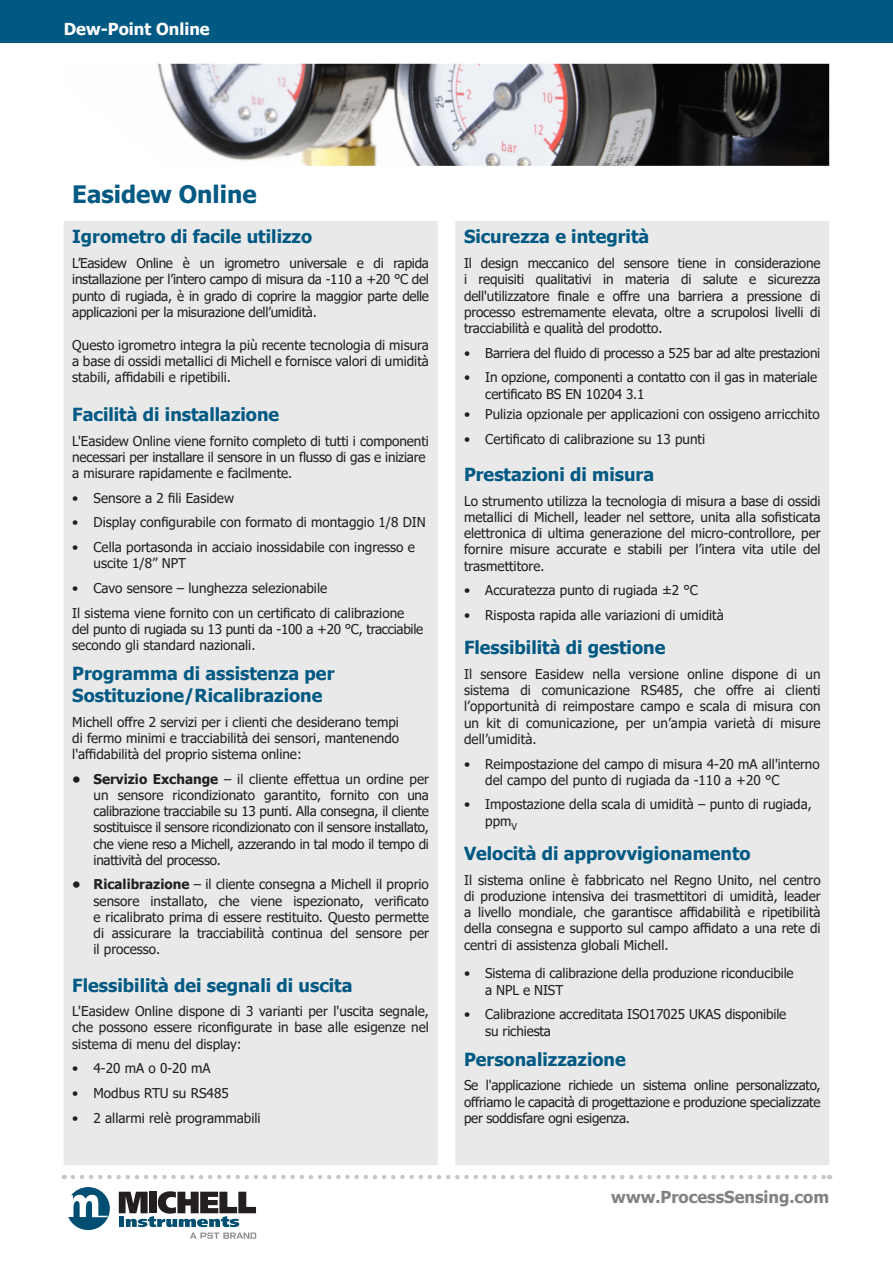
<style>
.page{position:relative;width:893px;height:1263px;background:#fff}
.page>*{position:absolute;margin:0;border:0;box-sizing:border-box;transform-origin:0 0}
.Heading_2{font:700 24px "Tahoma";color:#005983}
.Heading_3{font:700 18px/21.6px "Tahoma";color:#005983}
.Body_text{font:700 18px "Tahoma";color:#005983}
.t1{font:700 16.5px "Tahoma";color:#808285}
.t2{font:700 16.5px "Tahoma";color:#fff}
.Body_text-2{font:13.5px/16.2px "Tahoma";color:#231f20;text-align:justify}
.Heading_3-2{font:13.5px/16.2px "Tahoma";letter-spacing:-.005em;color:#231f20}
.Body_text-3{font:13.5px "Tahoma";letter-spacing:-.02em;color:#231f20}
.s1{font-weight:700}
</style>
<div class="page">
<div style="left:0;top:0;width:893px;height:43px;background:#005983"></div>
<svg style="left:73px;top:1175px;width:757px;height:4px"></svg>
<svg style="left:68px;top:1187px;width:42px;height:43px"></svg>
<svg style="left:119px;top:1191px;width:137px;height:48px"></svg>
<div style="left:64px;top:221px;width:373px;height:944px;background:#e9e9e9"></div>
<div style="left:456px;top:221px;width:373px;height:944px;background:#e9e9e9"></div>
<img style="left:157px;top:64px;width:672px;height:102px">
<p class="t2" style="left:64px;top:17px;width:147px">Dew-Point Online</p>
<p class="Heading_2" style="left:72px;top:177px;width:186px">Easidew Online</p>
<p class="Heading_3" style="left:72px;top:227px;width:241px">Igrometro di facile utilizzo</p>
<p class="Body_text-2" style="left:72px;top:256px;width:358px">L’Easidew Online è un igrometro universale e di rapida installazione per l’intero campo di misura da -110 a +20 °C del punto di rugiada, è in grado di coprire la maggior parte delle applicazioni per la misurazione dell’umidità.</p>
<p class="Body_text-2" style="left:72px;top:338px;width:358px">Questo igrometro integra la più recente tecnologia di misura a base di ossidi metallici di Michell e fornisce valori di umidità stabili, affidabili e ripetibili.</p>
<p class="Heading_3" style="left:72px;top:404px;width:208px">Facilità di installazione</p>
<p class="Heading_3-2" style="left:72px;top:433px;width:358px">L'Easidew Online viene fornito completo di tutti i componenti necessari per installare il sensore in un flusso di gas e iniziare a misurare rapidamente e facilmente.</p>
<p class="Body_text-2" style="left:72px;top:490px;width:163px">• Sensore a 2 fili Easidew</p>
<p class="Body_text-2" style="left:72px;top:515px;width:355px">• Display configurabile con formato di montaggio 1/8 DIN</p>
<p class="Body_text-2" style="left:94px;top:540px;width:323px;text-indent:-21px">• Cella portasonda in acciaio inossidabile con ingresso e uscite 1/8” NPT</p>
<p class="Body_text-2" style="left:72px;top:581px;width:256px">• Cavo sensore – lunghezza selezionabile</p>
<p class="Heading_3-2" style="left:72px;top:605px;width:353px">Il sistema viene fornito con un certificato di calibrazione del punto di rugiada su 13 punti da -100 a +20 °C, tracciabile secondo gli standard nazionali.</p>
<p class="Heading_3" style="left:72px;top:664px;width:264px">Programma di assistenza per<br>Sostituzione/Ricalibrazione</p>
<p class="Heading_3-2" style="left:72px;top:714px;width:328px;text-align:justify">Michell offre 2 servizi per i clienti che desiderano tempi di fermo minimi e tracciabilità dei sensori, mantenendo l'affidabilità del proprio sistema online:</p>
<p class="Body_text-2" style="left:94px;top:771px;width:337px;text-indent:-21px"><span class="s1">• Servizio Exchange</span> – il cliente effettua un ordine per un sensore ricondizionato garantito, fornito con una calibrazione tracciabile su 13 punti. Alla consegna, il cliente sostituisce il sensore ricondizionato con il sensore installato, che viene reso a Michell, azzerando in tal modo il tempo di inattività del processo.</p>
<p class="Body_text-2" style="left:94px;top:877px;width:337px;text-indent:-21px"><span class="s1">• Ricalibrazione</span> – il cliente consegna a Michell il proprio sensore installato, che viene ispezionato, verificato e ricalibrato prima di essere restituito. Questo permette di assicurare la tracciabilità continua del sensore per il processo.</p>
<p class="Heading_3" style="left:72px;top:975px;width:282px">Flessibilità dei segnali di uscita</p>
<p class="Body_text-2" style="left:72px;top:1004px;width:358px">L'Easidew Online dispone di 3 varianti per l'uscita segnale, che possono essere riconfigurate in base alle esigenze nel sistema di menu del display:</p>
<p class="Body_text-2" style="left:72px;top:1061px;width:140px">• 4-20 mA o 0-20 mA</p>
<p class="Body_text-2" style="left:72px;top:1086px;width:158px">• Modbus RTU su RS485</p>
<p class="Body_text-2" style="left:72px;top:1110px;width:190px">• 2 allarmi relè programmabili</p>
<p class="Body_text" style="left:464px;top:224px;width:187px">Sicurezza e integrità</p>
<p class="Body_text-2" style="left:464px;top:256px;width:358px">Il design meccanico del sensore tiene in considerazione i requisiti qualitativi in materia di salute e sicurezza dell'utilizzatore finale e offre una barriera a pressione di processo estremamente elevata, oltre a scrupolosi livelli di tracciabilità e qualità del prodotto.</p>
<p class="Body_text-3" style="left:464px;top:344px;width:358px">• Barriera del fluido di processo a 525 bar ad alte prestazioni</p>
<p class="Body_text-2" style="left:485px;top:370px;width:334px;text-indent:-21px">• In opzione, componenti a contatto con il gas in materiale certificato BS EN 10204 3.1</p>
<p class="Body_text-2" style="left:464px;top:407px;width:357px">• Pulizia opzionale per applicazioni con ossigeno arricchito</p>
<p class="Body_text-2" style="left:464px;top:431px;width:243px">• Certificato di calibrazione su 13 punti</p>
<p class="Heading_3" style="left:464px;top:464px;width:192px">Prestazioni di misura</p>
<p class="Body_text-2" style="left:464px;top:493px;width:358px">Lo strumento utilizza la tecnologia di misura a base di ossidi metallici di Michell, leader nel settore, unita alla sofisticata elettronica di ultima generazione del micro-controllore, per fornire misure accurate e stabili per l’intera vita utile del trasmettitore.</p>
<p class="Body_text-2" style="left:464px;top:583px;width:236px">• Accuratezza punto di rugiada ±2 °C</p>
<p class="Body_text-2" style="left:464px;top:608px;width:261px">• Risposta rapida alle variazioni di umidità</p>
<p class="Heading_3" style="left:464px;top:638px;width:203px">Flessibilità di gestione</p>
<p class="Body_text-2" style="left:464px;top:667px;width:358px">Il sensore Easidew nella versione online dispone di un sistema di comunicazione RS485, che offre ai clienti l’opportunità di reimpostare campo e scala di misura con un kit di comunicazione, per un’ampia varietà di misure dell’umidità.</p>
<p class="Body_text-2" style="left:485px;top:756px;width:336px;text-indent:-21px">• Reimpostazione del campo di misura 4-20 mA all'interno del campo del punto di rugiada da -110 a +20 °C</p>
<p class="Body_text-2" style="left:485px;top:797px;width:328px;text-indent:-21px">• Impostazione della scala di umidità – punto di rugiada, ppm<sub>V</sub></p>
<p class="Heading_3" style="left:464px;top:843px;width:288px">Velocità di approvvigionamento</p>
<p class="Body_text-2" style="left:464px;top:872px;width:358px">Il sistema online è fabbricato nel Regno Unito, nel centro di produzione intensiva dei trasmettitori di umidità, leader a livello mondiale, che garantisce affidabilità e ripetibilità della consegna e supporto sul campo affidato a una rete di centri di assistenza globali Michell.</p>
<p class="Body_text-2" style="left:485px;top:966px;width:310px;text-indent:-21px">• Sistema di calibrazione della produzione riconducibile a NPL e NIST</p>
<p class="Body_text-2" style="left:485px;top:1007px;width:303px;text-indent:-21px">• Calibrazione accreditata ISO17025 UKAS disponibile su richiesta</p>
<p class="Heading_3" style="left:464px;top:1049px;width:163px">Personalizzazione</p>
<p class="Body_text-2" style="left:464px;top:1078px;width:358px">Se l'applicazione richiede un sistema online personalizzato, offriamo le capacità di progettazione e produzione specializzate per soddisfare ogni esigenza.</p>
<p class="t1" style="left:611px;top:1186px;width:219px">www.ProcessSensing.com</p>
</div>
